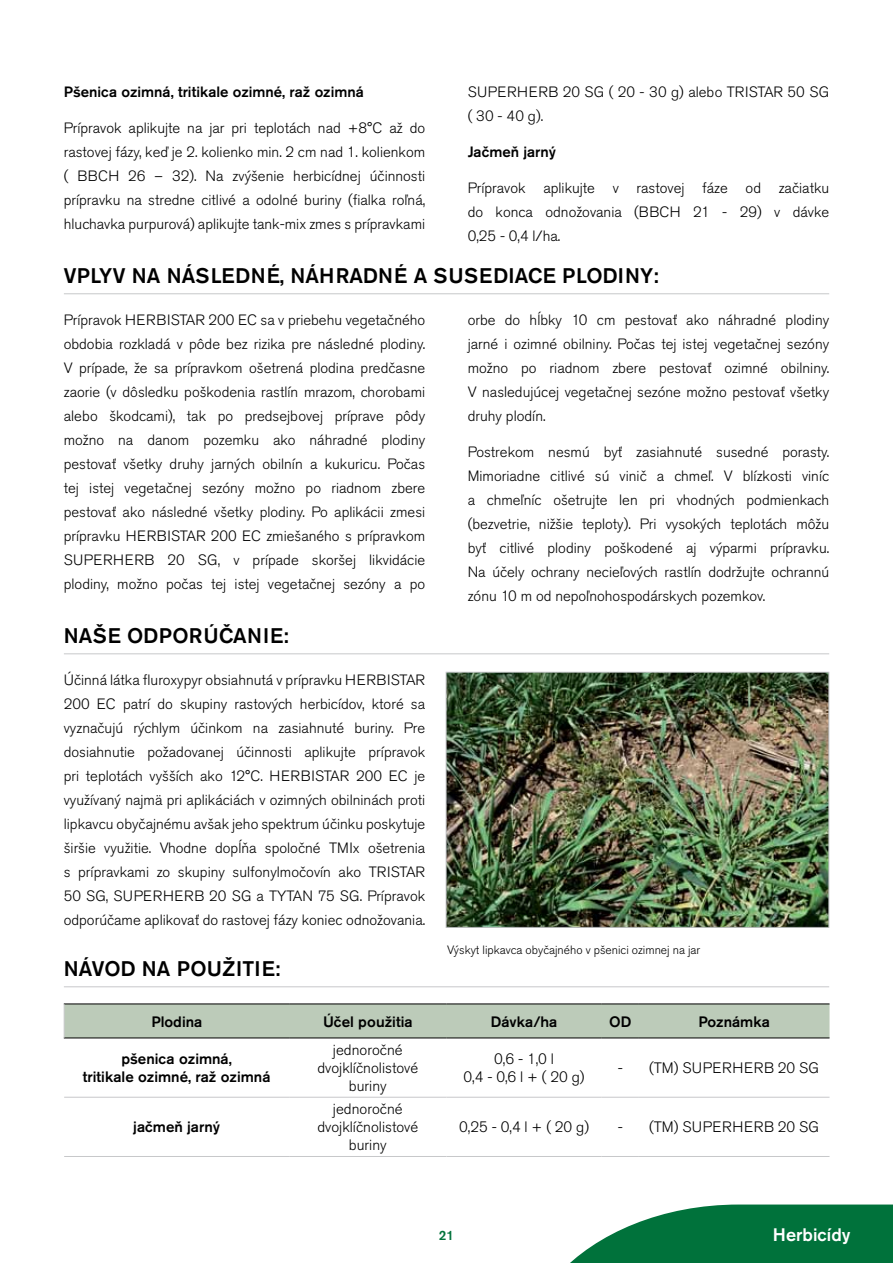
<style>
.page{position:relative;width:893px;height:1263px;background:#fff}
.page>*{position:absolute;margin:0;border:0;box-sizing:border-box;transform-origin:0 0}
.t1{font:500 21px "Akzidenz Grotesk Pro";letter-spacing:.01em;color:#000}
.t2{font:500 18px "Akzidenz Grotesk Pro";color:#fff}
.t3{font:300 15px/18px "Akzidenz Grotesk Pro";color:#000;text-align:center}
.t4{font:500 15px/18px "Akzidenz Grotesk Pro";color:#000;text-align:center}
.t5{font:300 15px "Akzidenz Grotesk Pro";letter-spacing:.04em;color:#000}
.t6{font:300 14.85px/24px "Akzidenz Grotesk Pro";color:#000;text-align:justify}
.t7{font:500 14.85px "Akzidenz Grotesk Pro";color:#000}
.t8{font:300 14.85px/24px "Akzidenz Grotesk Pro";letter-spacing:.02em;color:#000}
.t9{font:500 13.5px "Akzidenz Grotesk Pro";color:#00723b}
.t10{font:300 12px "Akzidenz Grotesk Pro";color:#000}
</style>
<div class="page">
<svg style="left:570px;top:1204px;width:323px;height:59px"></svg>
<hr style="left:64px;top:293px;width:765px;height:1px;background:#c7c8ca">
<hr style="left:64px;top:653px;width:765px;height:1px;background:#c7c8ca">
<hr style="left:64px;top:986px;width:765px;height:1px;background:#c7c8ca">
<div style="left:65px;top:1004px;width:764px;height:33px;background:#bccbb9"></div>
<hr style="left:64px;top:1003px;width:225px;height:1px;background:#000">
<hr style="left:289px;top:1003px;width:157px;height:1px;background:#000">
<hr style="left:446px;top:1003px;width:156px;height:1px;background:#000">
<hr style="left:602px;top:1003px;width:37px;height:1px;background:#000">
<hr style="left:639px;top:1003px;width:190px;height:1px;background:#000">
<hr style="left:64px;top:1037px;width:225px;height:1px;background:#000">
<hr style="left:289px;top:1037px;width:157px;height:1px;background:#000">
<hr style="left:446px;top:1037px;width:156px;height:1px;background:#000">
<hr style="left:602px;top:1037px;width:37px;height:1px;background:#000">
<hr style="left:639px;top:1037px;width:190px;height:1px;background:#000">
<hr style="left:64px;top:1004px;width:1px;height:33px;background:#c7c8ca">
<hr style="left:64px;top:1097px;width:225px;height:1px;background:#c7c8ca">
<hr style="left:289px;top:1097px;width:157px;height:1px;background:#c7c8ca">
<hr style="left:446px;top:1097px;width:156px;height:1px;background:#c7c8ca">
<hr style="left:602px;top:1097px;width:37px;height:1px;background:#c7c8ca">
<hr style="left:639px;top:1097px;width:190px;height:1px;background:#c7c8ca">
<hr style="left:64px;top:1156px;width:225px;height:1px;background:#c7c8ca">
<hr style="left:289px;top:1156px;width:157px;height:1px;background:#c7c8ca">
<hr style="left:446px;top:1156px;width:156px;height:1px;background:#c7c8ca">
<hr style="left:602px;top:1156px;width:37px;height:1px;background:#c7c8ca">
<hr style="left:639px;top:1156px;width:190px;height:1px;background:#c7c8ca">
<img style="left:448px;top:674px;width:379px;height:252px">
<div style="left:446px;top:672px;width:383px;height:256px;border:1px solid #bcbec0"></div>
<p class="t8" style="left:468px;top:80px;width:363px">SUPERHERB 20 SG ( 20 - 30 g) alebo TRISTAR 50 SG ( 30 - 40 g).</p>
<p class="t7" style="left:468px;top:142px;width:90px">Jačmeň jarný</p>
<p class="t6" style="left:468px;top:176px;width:363px">Prípravok aplikujte v rastovej fáze od začiatku do konca odnožovania (BBCH 21 - 29) v dávke 0,25 - 0,4 l/ha.</p>
<h1 class="t1" style="left:64px;top:262px;width:596px">VPLYV NA NÁSLEDNÉ, NÁHRADNÉ A SUSEDIACE PLODINY:</h1>
<p class="t6" style="left:64px;top:308px;width:363px">Prípravok HERBISTAR 200 EC sa v priebehu vegetačného obdobia rozkladá v pôde bez rizika pre následné plodiny.<br>V prípade, že sa prípravkom ošetrená plodina predčasne zaorie (v dôsledku poškodenia rastlín mrazom, chorobami alebo škodcami), tak po predsejbovej príprave pôdy možno na danom pozemku ako náhradné plodiny pestovať všetky druhy jarných obilnín a kukuricu. Počas tej istej vegetačnej sezóny možno po riadnom zbere pestovať ako následné všetky plodiny. Po aplikácii zmesi prípravku HERBISTAR 200 EC zmiešaného s prípravkom SUPERHERB 20 SG, v prípade skoršej likvidácie plodiny, možno počas tej istej vegetačnej sezóny a po</p>
<p class="t6" style="left:468px;top:308px;width:363px">orbe do hĺbky 10 cm pestovať ako náhradné plodiny jarné i ozimné obilniny. Počas tej istej vegetačnej sezóny možno po riadnom zbere pestovať ozimné obilniny.<br>V nasledujúcej vegetačnej sezóne možno pestovať všetky druhy plodín.</p>
<p class="t7" style="left:64px;top:82px;width:302px">Pšenica ozimná, tritikale ozimné, raž ozimná</p>
<p class="t6" style="left:64px;top:116px;width:363px">Prípravok aplikujte na jar pri teplotách nad +8°C až do rastovej fázy, keď je 2. kolienko min. 2 cm nad 1. kolienkom ( BBCH 26 – 32). Na zvýšenie herbicídnej účinnosti prípravku na stredne citlivé a odolné buriny (fialka roľná, hluchavka purpurová) aplikujte tank-mix zmes s prípravkami</p>
<p class="t6" style="left:468px;top:440px;width:363px">Postrekom nesmú byť zasiahnuté susedné porasty.<br>Mimoriadne citlivé sú vinič a chmeľ. V blízkosti viníc a chmeľníc ošetrujte len pri vhodných podmienkach (bezvetrie, nižšie teploty). Pri vysokých teplotách môžu byť citlivé plodiny poškodené aj výparmi prípravku.<br>Na účely ochrany necieľových rastlín dodržujte ochrannú zónu 10 m od nepoľnohospodárskych pozemkov.</p>
<h1 class="t1" style="left:64px;top:622px;width:226px">NAŠE ODPORÚČANIE:</h1>
<p class="t6" style="left:64px;top:668px;width:363px">Účinná látka fluroxypyr obsiahnutá v prípravku HERBISTAR 200 EC patrí do skupiny rastových herbicídov, ktoré sa vyznačujú rýchlym účinkom na zasiahnuté buriny. Pre dosiahnutie požadovanej účinnosti aplikujte prípravok pri teplotách vyšších ako 12°C. HERBISTAR 200 EC je využívaný najmä pri aplikáciách v ozimných obilninách proti lipkavcu obyčajnému avšak jeho spektrum účinku poskytuje širšie využitie. Vhodne dopĺňa spoločné TMIx ošetrenia s prípravkami zo skupiny sulfonylmočovín ako TRISTAR 50 SG, SUPERHERB 20 SG a TYTAN 75 SG. Prípravok odporúčame aplikovať do rastovej fázy koniec odnožovania.</p>
<h1 class="t1" style="left:64px;top:955px;width:218px">NÁVOD NA POUŽITIE:</h1>
<p class="t4" style="left:151px;top:1012px;width:52px">Plodina</p>
<p class="t4" style="left:323px;top:1012px;width:91px">Účel použitia</p>
<p class="t4" style="left:491px;top:1012px;width:68px">Dávka/ha</p>
<p class="t4" style="left:609px;top:1012px;width:24px">OD</p>
<p class="t4" style="left:698px;top:1012px;width:73px">Poznámka</p>
<p class="t4" style="left:83px;top:1050px;width:189px">pšenica ozimná,<br>tritikale ozimné, raž ozimná</p>
<p class="t3" style="left:317px;top:1041px;width:102px">jednoročné dvojklíčnolistové buriny</p>
<p class="t3" style="left:464px;top:1050px;width:123px">0,6 - 1,0 l<br>0,4 - 0,6 l + ( 20 g)</p>
<p class="t5" style="left:618px;top:1058px;width:203px">- (TM) SUPERHERB 20 SG</p>
<p class="t4" style="left:133px;top:1118px;width:88px">jačmeň jarný</p>
<p class="t10" style="left:447px;top:942px;width:255px">Výskyt lipkavca obyčajného v pšenici ozimnej na jar</p>
<p class="t3" style="left:317px;top:1100px;width:102px">jednoročné dvojklíčnolistové buriny</p>
<p class="t3" style="left:459px;top:1118px;width:131px">0,25 - 0,4 l + ( 20 g)</p>
<p class="t5" style="left:618px;top:1117px;width:203px">- (TM) SUPERHERB 20 SG</p>
<p class="t9" style="left:439px;top:1226px;width:17px">21</p>
<p class="t2" style="left:773px;top:1222px;width:79px">Herbicídy</p>
</div>
